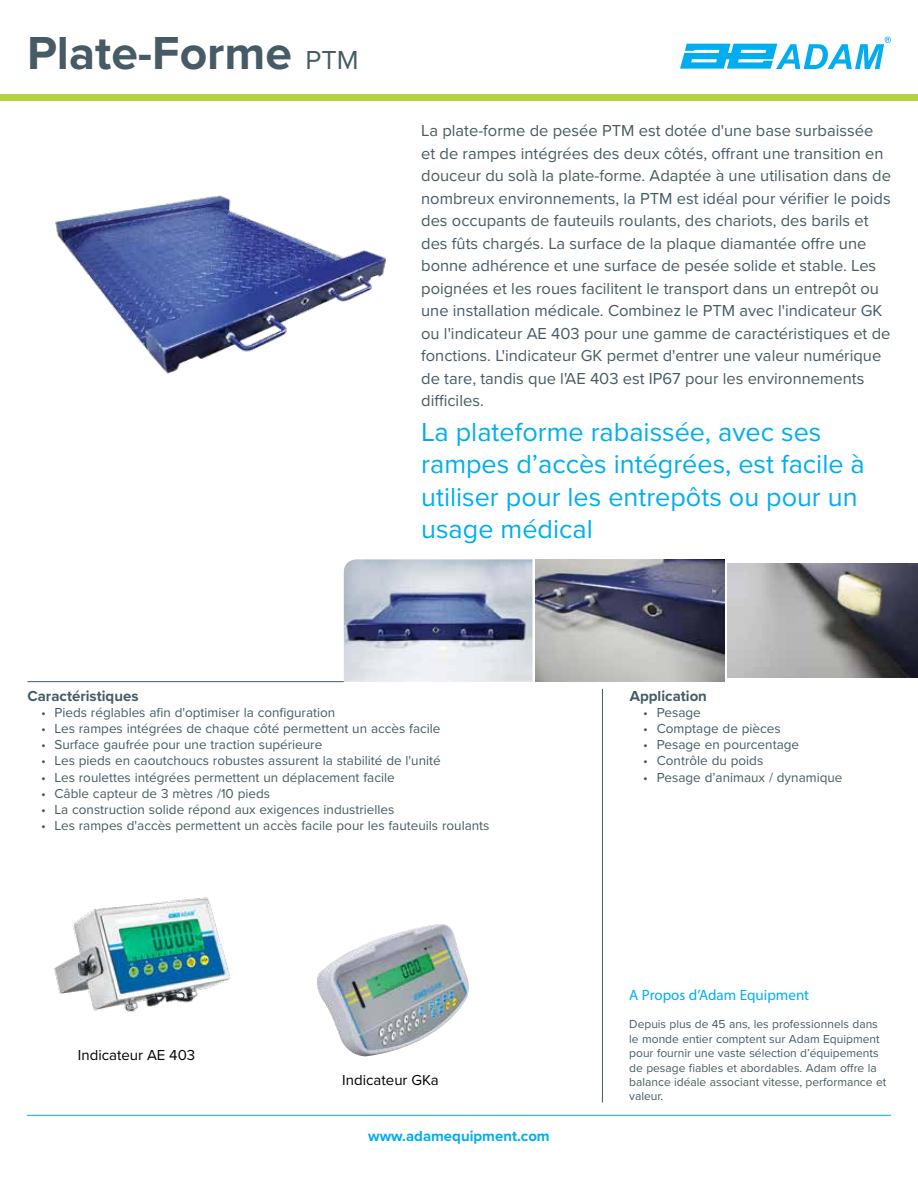
<style>
.page{position:relative;width:918px;height:1188px;background:#fff}
.page>*{position:absolute;margin:0;border:0;box-sizing:border-box;transform-origin:0 0}
.t1{font:700 48px "Proxima Nova";color:#465b65}
.t2{font:27px/32.4px "Proxima Nova";color:#00aeef}
.t3{font:16.5px/22.5px "Proxima Nova";color:#465b65}
.t4{font:15px "Proxima Nova";color:#000}
.t5{font:700 15px "Proxima Nova";color:#465b65}
.t6{font:15px "Myriad Pro";color:#00aeef}
.t7{font:700 15px "Proxima Nova";color:#00aeef}
.t8{font:13.5px "Proxima Nova";color:#465b65}
.t9{font:12px/14.4px "Proxima Nova";color:#465b65}
.s1{font-weight:400;font-size:27px}
</style>
<div class="page">
<img style="left:55px;top:195px;width:331px;height:179px">
<img style="left:727px;top:564px;width:191px;height:114px">
<img style="left:535px;top:559px;width:189px;height:123px">
<img style="left:344px;top:559px;width:189px;height:123px">
<img style="left:54px;top:897px;width:177px;height:115px">
<img style="left:317px;top:924px;width:152px;height:132px">
<div style="left:0;top:94px;width:918px;height:7px;background:#b2d33e"></div>
<hr style="left:27px;top:1115px;width:864px;height:1px;background:#00aeef">
<hr style="left:602px;top:689px;width:1px;height:413px;background:#465b65">
<svg style="left:680px;top:37px;width:211px;height:32px"></svg>
<hr style="left:28px;top:681px;width:316px;height:1px;background:#465b65">
<h1 class="t1" style="left:27px;top:17px;width:333px">Plate-Forme <span class="s1">PTM</span></h1>
<p class="t3" style="left:421px;top:119px;width:471px">La plate-forme de pesée PTM est dotée d'une base surbaissée et de rampes intégrées des deux côtés, offrant une transition en douceur du solà la plate-forme. Adaptée à une utilisation dans de nombreux environnements, la PTM est idéal pour vérifier le poids des occupants de fauteuils roulants, des chariots, des barils et des fûts chargés. La surface de la plaque diamantée offre une bonne adhérence et une surface de pesée solide et stable. Les poignées et les roues facilitent le transport dans un entrepôt ou une installation médicale. Combinez le PTM avec l'indicateur GK ou l'indicateur AE 403 pour une gamme de caractéristiques et de fonctions. L'indicateur GK permet d'entrer une valeur numérique de tare, tandis que l'AE 403 est IP67 pour les environnements difficiles.</p>
<h2 class="t2" style="left:421px;top:414px;width:445px">La plateforme rabaissée, avec ses rampes d’accès intégrées, est facile à utiliser pour les entrepôts ou pour un usage médical</h2>
<p class="t5" style="left:28px;top:684px;width:112px">Caractéristiques</p>
<p class="t8" style="left:41px;top:702px;width:296px">• Pieds réglables afin d'optimiser la configuration</p>
<p class="t8" style="left:41px;top:718px;width:401px">• Les rampes intégrées de chaque côté permettent un accès facile</p>
<p class="t8" style="left:41px;top:735px;width:283px">• Surface gaufrée pour une traction supérieure</p>
<p class="t8" style="left:41px;top:751px;width:401px">• Les pieds en caoutchoucs robustes assurent la stabilité de l'unité</p>
<p class="t8" style="left:41px;top:767px;width:355px">• Les roulettes intégrées permettent un déplacement facile</p>
<p class="t8" style="left:41px;top:783px;width:231px">• Câble capteur de 3 mètres /10 pieds</p>
<p class="t8" style="left:41px;top:799px;width:355px">• La construction solide répond aux exigences industrielles</p>
<p class="t8" style="left:41px;top:816px;width:450px">• Les rampes d'accès permettent un accès facile pour les fauteuils roulants</p>
<p class="t4" style="left:78px;top:1044px;width:119px">Indicateur AE 403</p>
<p class="t4" style="left:342px;top:1068px;width:98px">Indicateur GKa</p>
<p class="t7" style="left:368px;top:1124px;width:183px">www.adamequipment.com</p>
<p class="t5" style="left:630px;top:684px;width:79px">Application</p>
<p class="t8" style="left:643px;top:702px;width:59px">• Pesage</p>
<p class="t8" style="left:643px;top:718px;width:139px">• Comptage de pièces</p>
<p class="t8" style="left:643px;top:735px;width:157px">• Pesage en pourcentage</p>
<p class="t8" style="left:643px;top:751px;width:121px">• Contrôle du poids</p>
<p class="t8" style="left:643px;top:767px;width:201px">• Pesage d’animaux / dynamique</p>
<p class="t6" style="left:629px;top:985px;width:181px">A Propos d’Adam Equipment</p>
<p class="t9" style="left:629px;top:1017px;width:259px">Depuis plus de 45 ans, les professionnels dans le monde entier comptent sur Adam Equipment pour fournir une vaste sélection d’équipements de pesage fiables et abordables. Adam offre la balance idéale associant vitesse, performance et valeur.</p>
</div>
